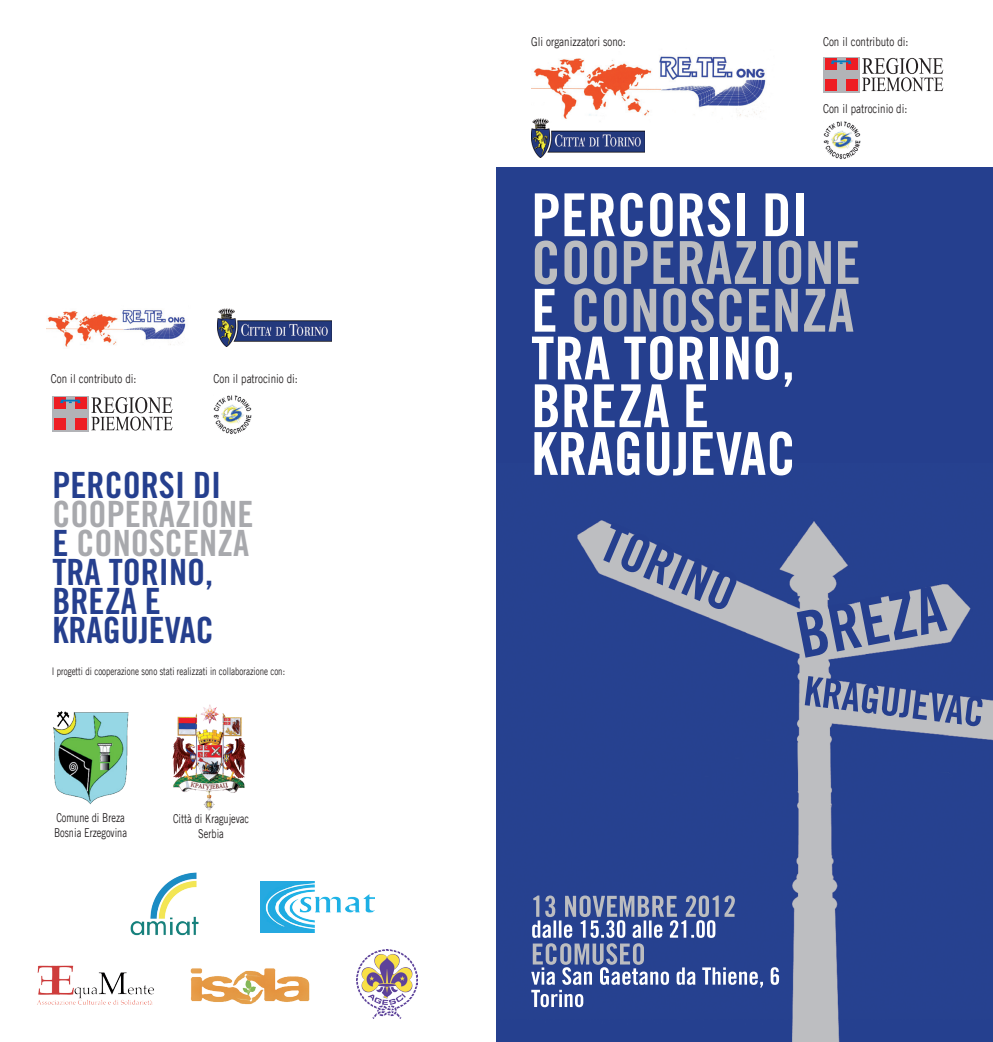
<style>
.page{position:relative;width:993px;height:1042px;background:#fff}
.page>*{position:absolute;margin:0;border:0;box-sizing:border-box;transform-origin:0 0}
.t1{font:59.32px "Trade Gothic Bold Cond Twenty";color:#fff}
.t2{font:59.32px "Trade Gothic Bold Cond Twenty";color:#bcbdc0}
.t3{font:36.23px "Trade Gothic Bold Cond Twenty";color:#253f8e}
.t4{font:36.23px "Trade Gothic Bold Cond Twenty";color:#a8a9ad}
.t5{font:12.25px "Trade Gothic LT Com";color:#231f20;scale:.8 1}
.t6{font:12.25px "Trade Gothic LT Com";color:#231f20;scale:.75 1}
.t7{font:10.5px "Trade Gothic LT Com";color:#231f20;scale:.75 1}
.s1{color:#253f8e}
.s2{color:#fff}
</style>
<div class="page">
<img style="left:357px;top:949px;width:60px;height:69px">
<img style="left:130px;top:872px;width:69px;height:64px">
<img style="left:260px;top:881px;width:114px;height:52px">
<img style="left:37px;top:965px;width:117px;height:40px">
<img style="left:190px;top:968px;width:120px;height:37px">
<img style="left:53px;top:711px;width:76px;height:94px">
<img style="left:173px;top:704px;width:72px;height:107px">
<img style="left:531px;top:56px;width:235px;height:63px">
<div style="left:496px;top:167px;width:496px;height:875px;background:#253f8e"></div>
<img style="left:543px;top:520px;width:449px;height:522px">
<svg style="left:603px;top:522px;width:134px;height:89px"></svg>
<svg style="left:804px;top:676px;width:178px;height:51px"></svg>
<svg style="left:796px;top:586px;width:151px;height:72px"></svg>
<svg style="left:531px;top:895px;width:247px;height:112px"></svg>
<img style="left:531px;top:119px;width:113px;height:38px">
<svg style="left:862px;top:58px;width:81px;height:33px"></svg>
<div style="left:822px;top:57px;width:37px;height:35px;background:#b2b3b7"></div>
<div style="left:845px;top:79px;width:12px;height:12px;background:#ee1d23"></div>
<div style="left:824px;top:79px;width:12px;height:12px;background:#ee1d23"></div>
<div style="left:824px;top:58px;width:12px;height:12px;background:#ee1d23"></div>
<div style="left:845px;top:58px;width:12px;height:12px;background:#ee1d23"></div>
<svg style="left:831px;top:60px;width:20px;height:4px"></svg>
<img style="left:46px;top:310px;width:140px;height:37px">
<img style="left:217px;top:308px;width:114px;height:39px">
<svg style="left:91px;top:397px;width:81px;height:33px"></svg>
<div style="left:52px;top:396px;width:36px;height:36px;background:#b2b3b7"></div>
<div style="left:75px;top:418px;width:12px;height:12px;background:#ee1d23"></div>
<div style="left:54px;top:418px;width:12px;height:12px;background:#ee1d23"></div>
<div style="left:54px;top:397px;width:12px;height:12px;background:#ee1d23"></div>
<div style="left:75px;top:397px;width:12px;height:12px;background:#ee1d23"></div>
<svg style="left:60px;top:400px;width:21px;height:3px"></svg>
<img style="left:823px;top:121px;width:37px;height:38px">
<img style="left:213px;top:395px;width:39px;height:39px">
<p class="t5" style="left:51px;top:371px;width:108px">Con il contributo di:</p>
<p class="t5" style="left:213px;top:371px;width:107px">Con il patrocinio di:</p>
<p class="t3" style="left:52px;top:462px;width:170px">PERCORSI DI</p>
<p class="t4" style="left:52px;top:492px;width:202px">COOPERAZIONE</p>
<p class="t4" style="left:52px;top:521px;width:198px"><span class="s1">E</span> CONOSCENZA</p>
<p class="t3" style="left:52px;top:550px;width:162px">TRA TORINO,</p>
<p class="t3" style="left:52px;top:579px;width:110px">BREZA E</p>
<p class="t3" style="left:52px;top:608px;width:163px">KRAGUJEVAC</p>
<p class="t7" style="left:52px;top:665px;width:312px">I progetti di cooperazione sono stati realizzati in collaborazione con:</p>
<p class="t6" style="left:56px;top:810px;width:93px">Comune di Breza</p>
<p class="t6" style="left:54px;top:825px;width:98px">Bosnia Erzegovina</p>
<p class="t6" style="left:173px;top:811px;width:103px">Città di Kragujevac</p>
<p class="t6" style="left:198px;top:826px;width:36px">Serbia</p>
<p class="t5" style="left:531px;top:35px;width:120px">Gli organizzatori sono:</p>
<p class="t5" style="left:822px;top:35px;width:108px">Con il contributo di:</p>
<p class="t5" style="left:822px;top:102px;width:107px">Con il patrocinio di:</p>
<p class="t1" style="left:531px;top:179px;width:278px">PERCORSI DI</p>
<p class="t2" style="left:531px;top:227px;width:331px">COOPERAZIONE</p>
<p class="t2" style="left:531px;top:274px;width:324px"><span class="s2">E</span> CONOSCENZA</p>
<p class="t1" style="left:531px;top:322px;width:265px">TRA TORINO,</p>
<p class="t1" style="left:531px;top:370px;width:179px">BREZA E</p>
<p class="t1" style="left:531px;top:418px;width:266px">KRAGUJEVAC</p>
</div>
